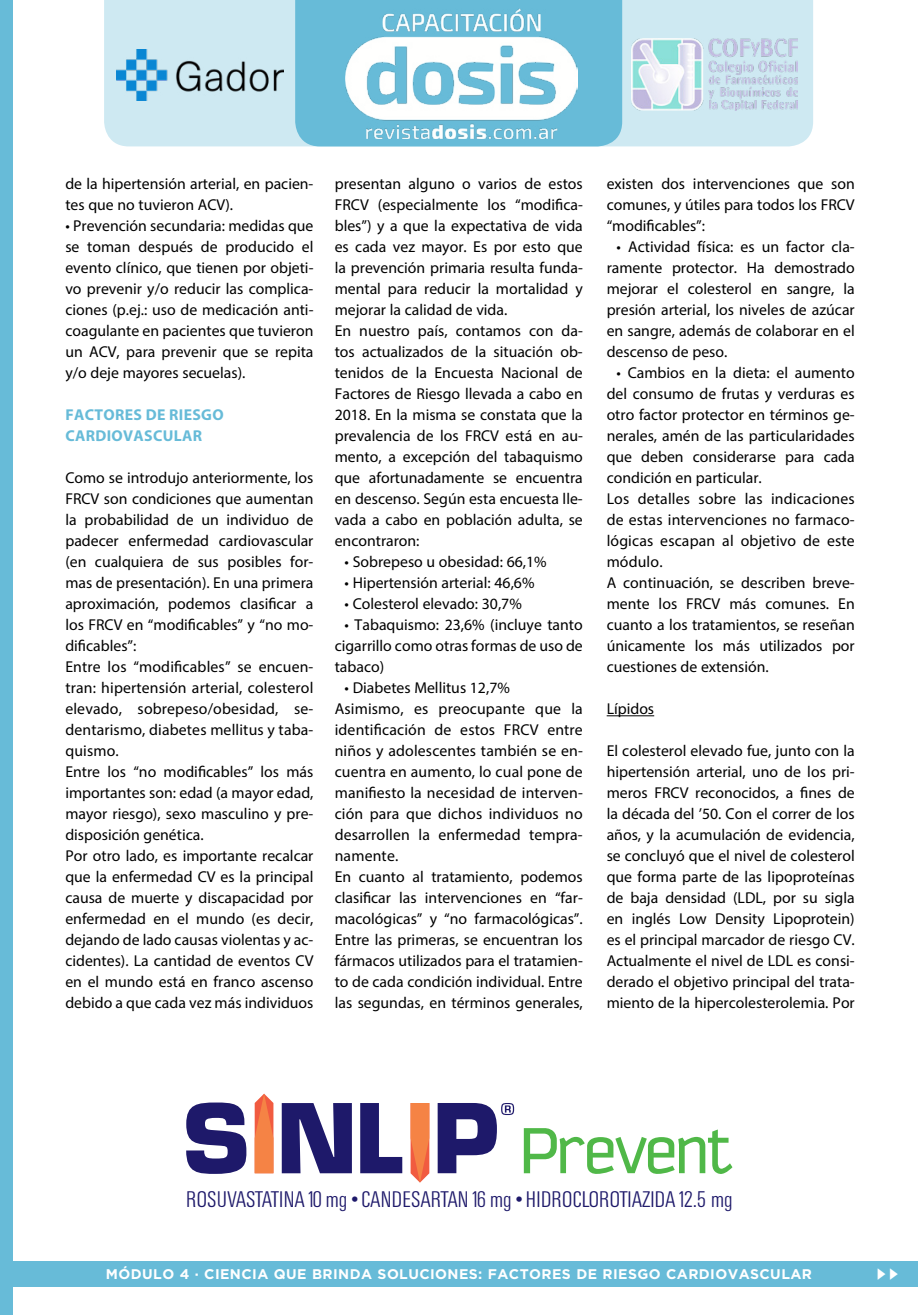
<style>
.page{position:relative;width:918px;height:1315px;background:#fff}
.page>*{position:absolute;margin:0;border:0;box-sizing:border-box;transform-origin:0 0}
.t1{font:71.23px "Kautiva Pro";letter-spacing:-.03em;color:#50b848}
.t2{font:300 22.4px "Univers Condensed BQ";letter-spacing:.015em;color:#1e196a}
.t3{font:15.75px/21px "Myriad Pro";color:#000}
.t4{font:700 15.75px/21px "Myriad Pro";letter-spacing:.02em;color:#67bbd8}
.t5{font:700 14px "Gotham";letter-spacing:.03em;color:#fff}
</style>
<div class="page">
<hr style="left:606px;top:715px;width:48px;height:1px;background:#000">
<div style="left:104px;top:0;width:709px;height:146px;background:#cee9f2"></div>
<div style="left:295px;top:0;width:327px;height:146px;background:#67bbd8"></div>
<div style="left:0;top:1260px;width:918px;height:26px;background:#67bbd8"></div>
<div style="left:0;top:0;width:12px;height:1315px;background:#67bbd8"></div>
<img style="left:345px;top:9px;width:233px;height:129px">
<img style="left:117px;top:50px;width:166px;height:50px">
<img style="left:631px;top:38px;width:167px;height:73px">
<svg style="left:186px;top:1093px;width:328px;height:89px"></svg>
<p class="t3" style="left:65px;top:173px;width:250px">de la hipertensión arterial, en pacien&shy;tes que no tuvieron ACV).</p>
<p class="t3" style="left:65px;top:215px;width:250px;text-align:justify">• Prevención secundaria: medidas que se toman después de producido el evento clínico, que tienen por objeti&shy;vo prevenir y/o reducir las complica&shy;ciones (p.ej.: uso de medicación anti&shy;coagulante en pacientes que tuvieron un ACV, para prevenir que se repita y/o deje mayores secuelas).</p>
<p class="t4" style="left:66px;top:404px;width:160px">FACTORES DE RIESGO<br>CARDIOVASCULAR</p>
<p class="t3" style="left:65px;top:467px;width:250px">Como se introdujo anteriormente, los FRCV son condiciones que aumentan la probabilidad de un individuo de padecer enfermedad cardiovascular (en cualquiera de sus posibles for&shy;mas de presentación). En una primera aproximación, podemos clasificar a los FRCV en “modificables” y “no mo&shy;dificables”:<br>Entre los “modificables” se encuen&shy;tran: hipertensión arterial, colesterol elevado, sobrepeso/obesidad, se&shy;dentarismo, diabetes mellitus y taba&shy;quismo.<br>Entre los “no modificables” los más importantes son: edad (a mayor edad, mayor riesgo), sexo masculino y pre&shy;disposición genética.<br>Por otro lado, es importante recalcar que la enfermedad CV es la principal causa de muerte y discapacidad por enfermedad en el mundo (es decir, dejando de lado causas violentas y ac&shy;cidentes). La cantidad de eventos CV en el mundo está en franco ascenso debido a que cada vez más individuos</p>
<p class="t3" style="left:335px;top:173px;width:250px">presentan alguno o varios de estos FRCV (especialmente los “modifica&shy;bles”) y a que la expectativa de vida es cada vez mayor. Es por esto que la prevención primaria resulta funda&shy;mental para reducir la mortalidad y mejorar la calidad de vida.<br>En nuestro país, contamos con da&shy;tos actualizados de la situación ob&shy;tenidos de la Encuesta Nacional de Factores de Riesgo llevada a cabo en 2018. En la misma se constata que la prevalencia de los FRCV está en au&shy;mento, a excepción del tabaquismo que afortunadamente se encuentra en descenso. Según esta encuesta lle&shy;vada a cabo en población adulta, se encontraron:</p>
<p class="t3" style="left:345px;top:551px;width:203px">• Sobrepeso u obesidad: 66,1%</p>
<p class="t3" style="left:345px;top:572px;width:191px">• Hipertensión arterial: 46,6%</p>
<p class="t3" style="left:345px;top:593px;width:179px">• Colesterol elevado: 30,7%</p>
<p class="t3" style="left:335px;top:614px;width:250px;text-align:justify;text-indent:10px">• Tabaquismo: 23,6% (incluye tanto cigarrillo como otras formas de uso de tabaco)</p>
<p class="t3" style="left:335px;top:677px;width:250px;text-indent:10px">• Diabetes Mellitus 12,7%<br>Asimismo, es preocupante que la identificación de estos FRCV entre niños y adolescentes también se en&shy;cuentra en aumento, lo cual pone de manifiesto la necesidad de interven&shy;ción para que dichos individuos no desarrollen la enfermedad tempra&shy;namente.<br>En cuanto al tratamiento, podemos clasificar las intervenciones en “far&shy;macológicas” y “no farmacológicas”.<br>Entre las primeras, se encuentran los fármacos utilizados para el tratamien&shy;to de cada condición individual. Entre las segundas, en términos generales,</p>
<p class="t3" style="left:606px;top:173px;width:250px;text-align:justify">existen dos intervenciones que son comunes, y útiles para todos los FRCV “modificables”:</p>
<p class="t3" style="left:606px;top:236px;width:250px;text-align:justify;text-indent:10px">• Actividad física: es un factor cla&shy;ramente protector. Ha demostrado mejorar el colesterol en sangre, la presión arterial, los niveles de azúcar en sangre, además de colaborar en el descenso de peso.</p>
<p class="t3" style="left:606px;top:362px;width:250px;text-indent:10px">• Cambios en la dieta: el aumento del consumo de frutas y verduras es otro factor protector en términos ge&shy;nerales, amén de las particularidades que deben considerarse para cada condición en particular.<br>Los detalles sobre las indicaciones de estas intervenciones no farmaco&shy;lógicas escapan al objetivo de este módulo.<br>A continuación, se describen breve&shy;mente los FRCV más comunes. En cuanto a los tratamientos, se reseñan únicamente los más utilizados por cuestiones de extensión.</p>
<p class="t3" style="left:606px;top:698px;width:49px">Lípidos</p>
<p class="t3" style="left:606px;top:740px;width:250px;text-align:justify">El colesterol elevado fue, junto con la hipertensión arterial, uno de los pri&shy;meros FRCV reconocidos, a fines de la década del ’50. Con el correr de los años, y la acumulación de evidencia, se concluyó que el nivel de colesterol que forma parte de las lipoproteínas de baja densidad (LDL, por su sigla en inglés Low Density Lipoprotein) es el principal marcador de riesgo CV.<br>Actualmente el nivel de LDL es consi&shy;derado el objetivo principal del trata&shy;miento de la hipercolesterolemia. Por</p>
<h1 class="t1" style="left:519px;top:1113px;width:215px">Prevent</h1>
<h2 class="t2" style="left:186px;top:1187px;width:548px">ROSUVASTATINA 10 mg • CANDESARTAN 16 mg • HIDROCLOROTIAZIDA 12.5 mg</h2>
<p class="t5" style="left:106px;top:1265px;width:707px">MÓDULO 4 · CIENCIA QUE BRINDA SOLUCIONES: FACTORES DE RIESGO CARDIOVASCULAR</p>
</div>
